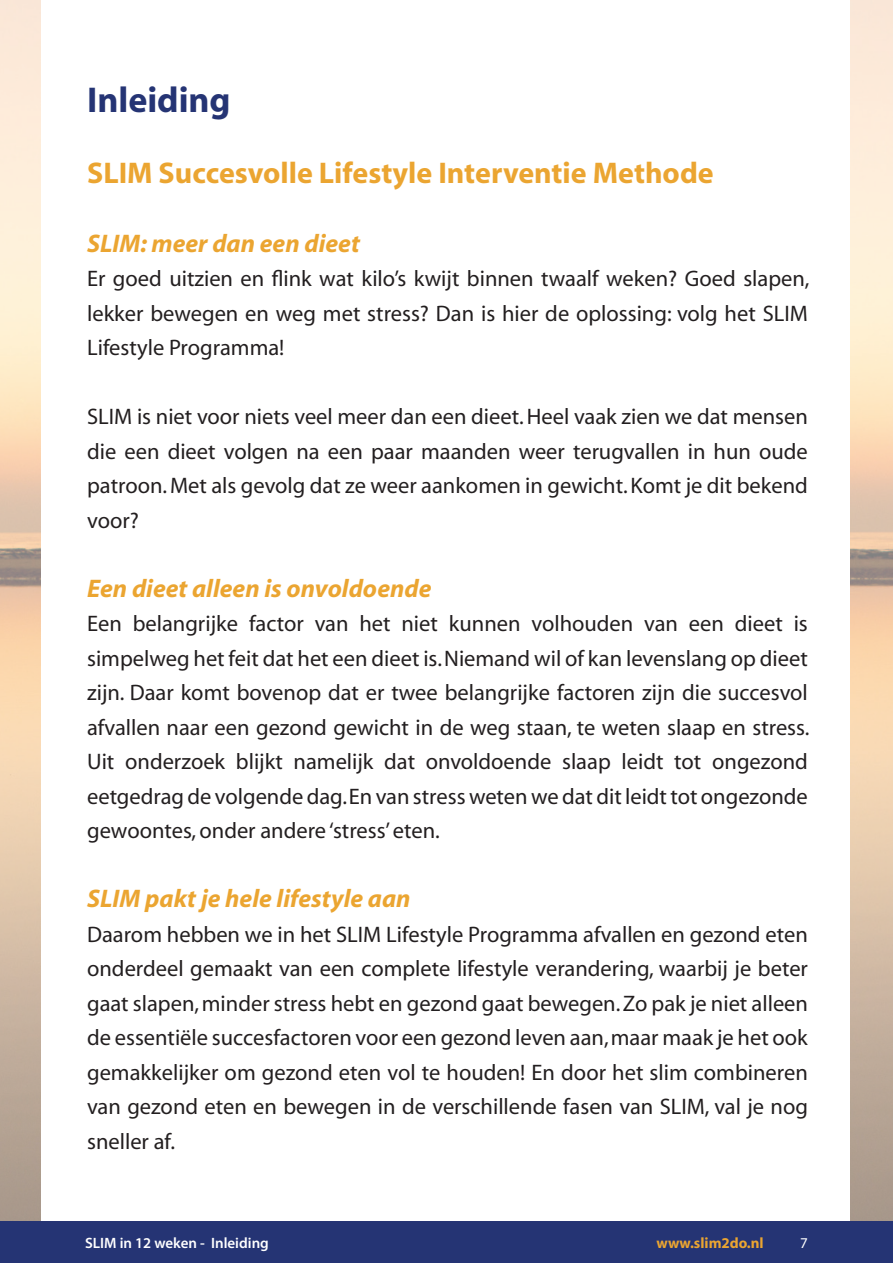
<style>
.page{position:relative;width:893px;height:1263px;background:#fff}
.page>*{position:absolute;margin:0;border:0;box-sizing:border-box;transform-origin:0 0}
.t1{font:700 36px "Myriad";color:#253474}
.t2{font:700 30px "Myriad";color:#eba531}
.t3{font:italic 700 25.5px "Myriad";color:#eba531}
.t4{font:22.5px/34.5px "Myriad";color:#231f20;text-align:justify}
.t5{font:600 15px "Myriad Pro";color:#fff}
.t6{font:700 15px "Myriad";color:#eba531}
.t7{font:15px "Myriad Pro";color:#fff}
</style>
<div class="page">
<div style="left:0;top:1221px;width:893px;height:42px;background:#253474"></div>
<h1 class="t1" style="left:87px;top:82px;width:145px">Inleiding</h1>
<h2 class="t2" style="left:87px;top:157px;width:628px">SLIM Succesvolle Lifestyle Interventie Methode</h2>
<p class="t3" style="left:87px;top:230px;width:274px">SLIM: meer dan een dieet</p>
<p class="t4" style="left:87px;top:262px;width:724px">Er goed uitzien en flink wat kilo’s kwijt binnen twaalf weken? Goed slapen, lekker bewegen en weg met stress? Dan is hier de oplossing: volg het SLIM Lifestyle Programma!</p>
<p class="t4" style="left:87px;top:400px;width:722px">SLIM is niet voor niets veel meer dan een dieet. Heel vaak zien we dat mensen die een dieet volgen na een paar maanden weer terugvallen in hun oude patroon. Met als gevolg dat ze weer aankomen in gewicht. Komt je dit bekend voor?</p>
<p class="t3" style="left:87px;top:575px;width:346px">Een dieet alleen is onvoldoende</p>
<p class="t4" style="left:87px;top:607px;width:724px">Een belangrijke factor van het niet kunnen volhouden van een dieet is simpelweg het feit dat het een dieet is. Niemand wil of kan levenslang op dieet zijn. Daar komt bovenop dat er twee belangrijke factoren zijn die succesvol afvallen naar een gezond gewicht in de weg staan, te weten slaap en stress.<br>Uit onderzoek blijkt namelijk dat onvoldoende slaap leidt tot ongezond eetgedrag de volgende dag. En van stress weten we dat dit leidt tot ongezonde gewoontes, onder andere ‘stress’ eten.</p>
<p class="t3" style="left:87px;top:885px;width:325px">SLIM pakt je hele lifestyle aan</p>
<p class="t4" style="left:87px;top:918px;width:722px">Daarom hebben we in het SLIM Lifestyle Programma afvallen en gezond eten onderdeel gemaakt van een complete lifestyle verandering, waarbij je beter gaat slapen, minder stress hebt en gezond gaat bewegen. Zo pak je niet alleen de essentiële succesfactoren voor een gezond leven aan, maar maak je het ook gemakkelijker om gezond eten vol te houden! En door het slim combineren van gezond eten en bewegen in de verschillende fasen van SLIM, val je nog sneller af.</p>
<p class="t5" style="left:85px;top:1234px;width:185px">SLIM in 12 weken - Inleiding</p>
<p class="t6" style="left:657px;top:1235px;width:109px">www.slim2do.nl</p>
<p class="t7" style="left:800px;top:1235px;width:9px">7</p>
</div>
